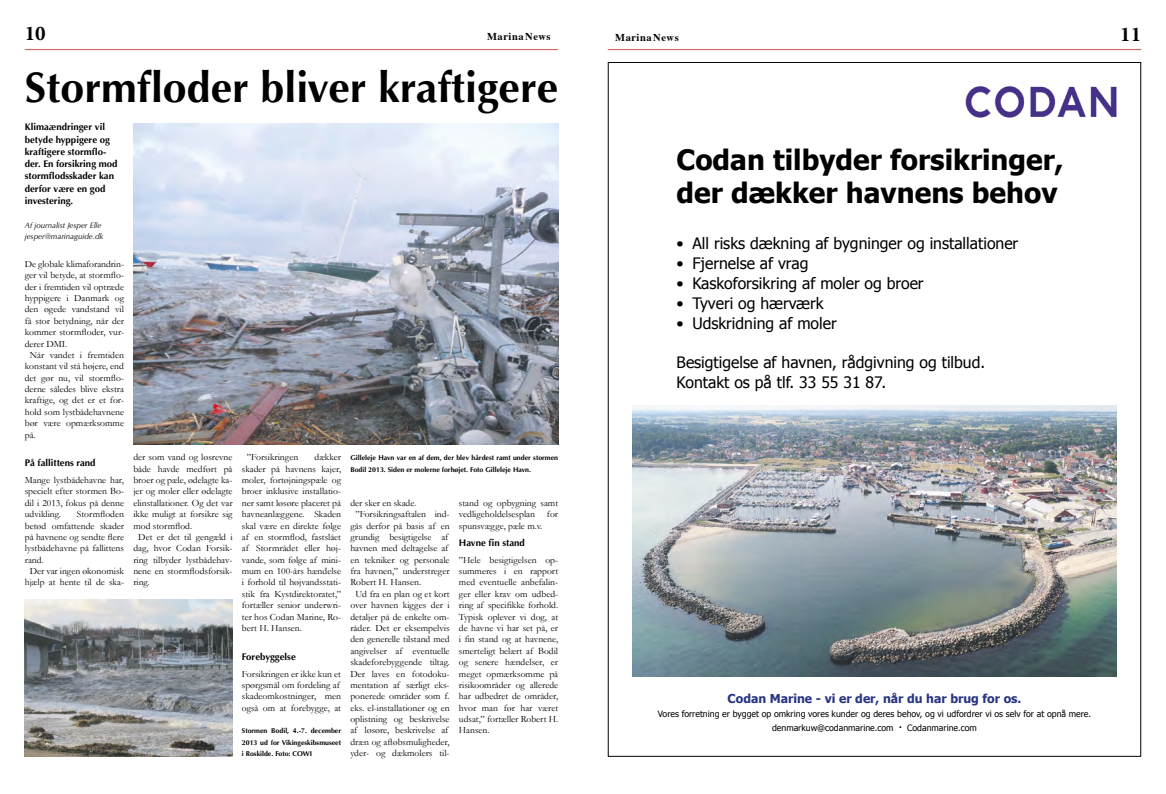
<style>
.page{position:relative;width:1166px;height:794px;background:#fff}
.page>*{position:absolute;margin:0;border:0;box-sizing:border-box;transform-origin:0 0}
.Overskrift__2_linier{font:700 42.88px "Optima";color:#000}
.t1{font:700 28px/33.6px "Tahoma";color:#000}
.t2{font:700 21px "Minion Pro";color:#000}
.t3{font:15.75px/20.1px "Tahoma";color:#000}
.t4{font:700 12.25px "Tahoma";color:#283583}
.t5{font:700 10.5px "Times";letter-spacing:.05em;color:#000}
.Brødtekst{font:9.62px/11.4px "Garamond";color:#000;text-align:justify}
.Brødtekst__første_af{font:9.62px/11.4px "Garamond";color:#000;text-align:justify}
.Underoverskrift{font:700 9.62px/12.2px "Optima";color:#000}
.t6{font:8.75px/14px "Tahoma";color:#000;text-align:center}
.Forfatter__foto{font:italic 7.88px "Optima";color:#000}
.Billedtekst{font:700 7px/11.4px "Optima";color:#000}
</style>
<div class="page">
<hr style="left:25px;top:49px;width:533px;height:1px;background:#d1524d">
<hr style="left:608px;top:49px;width:533px;height:1px;background:#d1524d">
<img style="left:632px;top:406px;width:484px;height:270px">
<img style="left:965px;top:86px;width:152px;height:32px">
<img style="left:133px;top:123px;width:425px;height:321px">
<img style="left:25px;top:599px;width:208px;height:157px">
<h3 class="t2" style="left:25px;top:19px;width:22px">10</h3>
<p class="t5" style="left:487px;top:26px;width:65px">MarinaNews</p>
<p class="t5" style="left:615px;top:27px;width:65px">MarinaNews</p>
<h3 class="t2" style="left:1120px;top:19px;width:22px">11</h3>
<p class="Overskrift__2_linier" style="left:25px;top:62px;width:535px">Stormfloder bliver kraftigere</p>
<p class="Underoverskrift" style="left:25px;top:121px;width:94px">Klimaændringer vil betyde hyppigere og kraftigere stormflo&shy;der. En forsikring mod stormflodsskader kan derfor være en god investering.</p>
<p class="Forfatter__foto" style="left:25px;top:221px;width:78px">Af journalist Jesper Elle</p>
<p class="Forfatter__foto" style="left:25px;top:232px;width:80px">jesper@marinaguide.dk</p>
<p class="Brødtekst__første_af" style="left:25px;top:258px;width:101px">De globale klimaforandrin&shy;ger vil betyde, at stormflo&shy;der i fremtiden vil optræde hyppigere i Danmark og den øgede vandstand vil få stor betydning, når der kommer stormfloder, vur&shy;derer DMI.</p>
<p class="Brødtekst" style="left:25px;top:349px;width:101px;text-indent:5px">Når vandet i fremtiden konstant vil stå højere, end det gør nu, vil stormflo&shy;derne således blive ekstra kraftige, og det er et for&shy;hold som lystbådehavnene bør være opmærksomme på.</p>
<p class="Underoverskrift" style="left:25px;top:457px;width:72px">På fallittens rand</p>
<p class="Brødtekst__første_af" style="left:25px;top:474px;width:101px">Mange lystbådehavne har, specielt efter stormen Bo&shy;dil i 2013, fokus på denne udvikling.</p>
<p class="Brødtekst__første_af" style="left:25px;top:508px;width:101px;text-indent:52px">Stormfloden betød omfattende skader på havnene og sendte flere lystbådehavne på fallittens rand.</p>
<p class="Brødtekst" style="left:25px;top:565px;width:101px;text-align:center">Der var ingen økonomisk hjælp at hente til de ska-</p>
<p class="Brødtekst" style="left:133px;top:451px;width:101px">der som vand og løsrevne både havde medført på broer og pæle, ødelagte ka&shy;jer og moler eller ødelagte elinstallationer. Og det var ikke muligt at forsikre sig mod stormflod.</p>
<p class="Brødtekst" style="left:133px;top:531px;width:101px;text-indent:5px">Det er det til gengæld i dag, hvor Codan Forsik&shy;ring tilbyder lystbådehav&shy;nene en stormflodsforsik&shy;ring.</p>
<p class="Brødtekst" style="left:242px;top:451px;width:101px;text-indent:73px">dækker skader på havnens kajer, moler, fortøjningspæle og broer inklusive installatio&shy;ner samt løsøre placeret på havneanlæggene. Skaden skal være en direkte følge af en stormflod, fastslået af Stormrådet eller høj&shy;vande, som følge af mini&shy;mum en 100-års hændelse i forhold til højvandsstati&shy;stik fra Kystdirektoratet,” fortæller senior underwri&shy;ter hos Codan Marine, Ro&shy;bert H. Hansen.</p>
<p class="Underoverskrift" style="left:242px;top:650px;width:55px">Forebyggelse</p>
<p class="Brødtekst__første_af" style="left:242px;top:667px;width:101px;text-align:left">Forsikringen er ikke kun et spørgsmål om fordeling af skadeomkostninger, men også om at forebygge, at</p>
<p class="Brødtekst" style="left:247px;top:451px;width:53px">”Forsikringen</p>
<p class="Billedtekst" style="left:242px;top:725px;width:101px;text-align:justify">Stormen Bodil, 4.-7. december 2013 ud for Vikingeskibsmuseet i Roskilde. Foto: COWI</p>
<p class="Billedtekst" style="left:350px;top:452px;width:209px">Gilleleje Havn var en af dem, der blev hårdest ramt under stormen<br>Bodil 2013. Siden er molerne forhøjet. Foto Gilleleje Havn.</p>
<p class="Brødtekst__første_af" style="left:350px;top:497px;width:67px">der sker en skade.</p>
<p class="Brødtekst" style="left:350px;top:508px;width:101px;text-align:left;text-indent:5px">”Forsikringsaftalen ind&shy;gås derfor på basis af en grundig besigtigelse af havnen med deltagelse af en tekniker og personale fra havnen,” understreger<br>Robert H. Hansen.</p>
<p class="Brødtekst" style="left:350px;top:588px;width:101px;text-align:center">Ud fra en plan og et kort over havnen kigges der i detaljer på de enkelte om&shy;råder. Det er eksempelvis den generelle tilstand med angivelser af eventuelle skadeforebyggende tiltag.<br>Der laves en fotodoku&shy;mentation af særligt eks&shy;ponerede områder som f. eks. el-installationer og en oplistning og beskrivelse af løsøre, beskrivelse af dræn og afløbsmuligheder, yder- og dækmolers til-</p>
<p class="Brødtekst" style="left:459px;top:497px;width:101px">stand og opbygning samt vedligeholdelsesplan for spunsvægge, pæle m.v.</p>
<p class="Underoverskrift" style="left:459px;top:536px;width:68px">Havne fin stand</p>
<p class="Brødtekst__første_af" style="left:459px;top:554px;width:101px">”Hele besigtigelsen op&shy;summeres i en rapport med eventuelle anbefalin&shy;ger eller krav om udbed&shy;ring af specifikke forhold.<br>Typisk oplever vi dog, at de havne vi har set på, er i fin stand og at havnene, smerteligt belært af Bodil og senere hændelser, er meget opmærksomme på risikoområder og allerede har udbedret de områder, hvor man før har været udsat,” fortæller Robert H.<br>Hansen.</p>
<p class="t1" style="left:677px;top:141px;width:389px">Codan tilbyder forsikringer, der dækker havnens behov</p>
<p class="t3" style="left:677px;top:232px;width:343px">• All risks dækning af bygninger og installationer</p>
<p class="t3" style="left:677px;top:252px;width:133px">• Fjernelse af vrag</p>
<p class="t3" style="left:677px;top:272px;width:248px">• Kaskoforsikring af moler og broer</p>
<p class="t3" style="left:677px;top:292px;width:148px">• Tyveri og hærværk</p>
<p class="t3" style="left:677px;top:313px;width:162px">• Udskridning af moler</p>
<p class="t3" style="left:677px;top:352px;width:310px">Besigtigelse af havnen, rådgivning og tilbud.<br>Kontakt os på tlf. 33 55 31 87.</p>
<p class="t4" style="left:727px;top:690px;width:295px">Codan Marine - vi er der, når du har brug for os.</p>
<p class="t6" style="left:658px;top:706px;width:435px">Vores forretning er bygget op omkring vores kunder og deres behov, og vi udfordrer vi os selv for at opnå mere. denmarkuw@codanmarine.com <sup>.</sup> Codanmarine.com</p>
</div>
